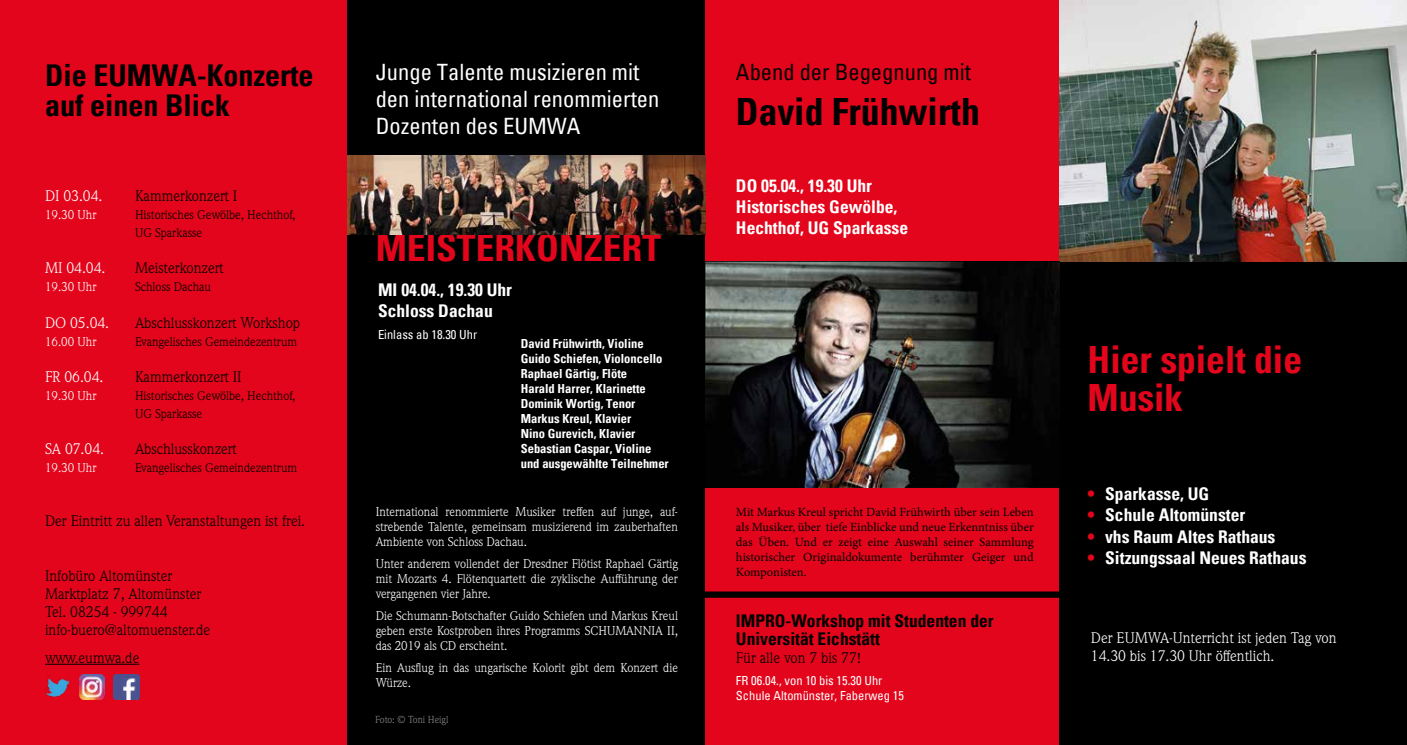
<style>
.page{position:relative;width:1407px;height:745px;background:#fff}
.page>*{position:absolute;margin:0;border:0;box-sizing:border-box;transform-origin:0 0}
.t1{font:700 condensed 37.5px/37.5px "Univers";color:#e3051b}
.t2{font:700 condensed 37.5px "Univers";color:#000}
.t3{font:700 condensed 30px/30px "Univers";color:#000}
.t4{font:condensed 22.5px/27px "Univers";color:#fff}
.t5{font:condensed 22.5px "Univers";color:#000}
.t6{font:700 condensed 17.5px/21px "Univers";color:#fff}
.t7{font:700 condensed 17.5px/17.5px "Univers";color:#000}
.t8{font:15px/18px "Weidemann ITC Pro";color:#000}
.t9{font:15px/18px "Weidemann ITC Pro";color:#fff}
.t10{font:15px "Weidemann ITC Pro";letter-spacing:-.03em;color:#000}
.t11{font:12.5px/15px "Weidemann ITC Pro";color:#fff;text-align:justify}
.t12{font:12.5px/15px "Minion Pro";color:#000;text-align:justify}
.t13{font:700 condensed 12.5px/15px "Univers";color:#fff}
.t14{font:12.5px/18px "Weidemann ITC Pro";color:#000}
.t15{font:condensed 12.5px/15px "Univers";color:#fff}
.t16{font:10px "Weidemann ITC Pro";color:#878787}
.s1{color:#e3051b}
</style>
<div class="page">
<div style="left:0;top:0;width:1059px;height:744px;background:#e3051b"></div>
<div style="left:347px;top:0;width:358px;height:744px;background:#000"></div>
<div style="left:1059px;top:0;width:348px;height:744px;background:#000"></div>
<img style="left:1059px;top:0;width:348px;height:261px">
<hr style="left:45px;top:663px;width:94px;height:1px;background:#000">
<img style="left:45px;top:674px;width:25px;height:24px">
<img style="left:79px;top:674px;width:26px;height:25px">
<img style="left:114px;top:674px;width:25px;height:25px">
<img style="left:705px;top:261px;width:354px;height:226px">
<img style="left:347px;top:155px;width:358px;height:79px">
<div style="left:703px;top:591px;width:356px;height:6px;background:#000"></div>
<h2 class="t3" style="left:45px;top:60px;width:270px">Die EUMWA-Konzerte auf einen Blick</h2>
<h3 class="t5" style="left:736px;top:57px;width:236px">Abend der Begegnung mit</h3>
<h3 class="t4" style="left:376px;top:58px;width:285px">Junge Talente musizieren mit den international renommierten<br>Dozenten des EUMWA</h3>
<h1 class="t2" style="left:736px;top:89px;width:245px">David Frühwirth</h1>
<p class="t9" style="left:45px;top:187px;width:59px">DI 03.04.</p>
<p class="t8" style="left:135px;top:187px;width:104px">Kammerkonzert I</p>
<p class="t11" style="left:45px;top:207px;width:53px">19.30 Uhr</p>
<p class="t14" style="left:135px;top:206px;width:162px">Historisches Gewölbe, Hechthof,<br>UG Sparkasse</p>
<p class="t9" style="left:45px;top:259px;width:62px">MI 04.04.</p>
<p class="t8" style="left:135px;top:259px;width:90px">Meisterkonzert</p>
<p class="t11" style="left:45px;top:279px;width:53px">19.30 Uhr</p>
<p class="t14" style="left:135px;top:278px;width:77px">Schloss Dachau</p>
<p class="t9" style="left:45px;top:313px;width:66px">DO 05.04.</p>
<p class="t8" style="left:135px;top:313px;width:167px">Abschlusskonzert Workshop</p>
<p class="t11" style="left:45px;top:333px;width:53px">16.00 Uhr</p>
<p class="t14" style="left:135px;top:332px;width:164px">Evangelisches Gemeindezentrum</p>
<p class="t9" style="left:45px;top:367px;width:60px">FR 06.04.</p>
<p class="t8" style="left:135px;top:367px;width:108px">Kammerkonzert II</p>
<p class="t11" style="left:45px;top:387px;width:53px">19.30 Uhr</p>
<p class="t14" style="left:135px;top:386px;width:162px">Historisches Gewölbe, Hechthof,<br>UG Sparkasse</p>
<p class="t9" style="left:45px;top:439px;width:61px">SA 07.04.</p>
<p class="t8" style="left:135px;top:439px;width:103px">Abschlusskonzert</p>
<p class="t11" style="left:45px;top:459px;width:53px">19.30 Uhr</p>
<p class="t14" style="left:135px;top:458px;width:164px">Evangelisches Gemeindezentrum</p>
<h1 class="t1" style="left:376px;top:229px;width:287px">MEISTERKONZERT</h1>
<h3 class="t6" style="left:378px;top:278px;width:136px">MI 04.04., 19.30 Uhr<br>Schloss Dachau</h3>
<p class="t15" style="left:378px;top:326px;width:101px">Einlass ab 18.30 Uhr</p>
<p class="t13" style="left:521px;top:336px;width:149px">David Frühwirth, Violine<br>Guido Schiefen, Violoncello<br>Raphael Gärtig, Flöte<br>Harald Harrer, Klarinette<br>Dominik Wortig, Tenor<br>Markus Kreul, Klavier<br>Nino Gurevich, Klavier<br>Sebastian Caspar, Violine und ausgewählte Teilnehmer</p>
<h3 class="t6" style="left:736px;top:175px;width:174px">DO 05.04., 19.30 Uhr<br>Historisches Gewölbe,<br>Hechthof, UG Sparkasse</h3>
<p class="t8" style="left:45px;top:511px;width:262px">Der Eintritt zu allen Veranstaltungen ist frei.</p>
<p class="t12" style="left:736px;top:503px;width:299px">Mit Markus Kreul spricht David Frühwirth über sein Leben als Musiker, über tiefe Einblicke und neue Erkenntniss über das Üben. Und er zeigt eine Auswahl seiner Sammlung historischer Originaldokumente berühmter Geiger und Komponisten.</p>
<p class="t11" style="left:376px;top:503px;width:304px">International renommierte Musiker treffen auf junge, auf&shy;strebende Talente, gemeinsam musizierend im zauberhaften Ambiente von Schloss Dachau.</p>
<p class="t11" style="left:376px;top:555px;width:304px">Unter anderem vollendet der Dresdner Flötist Raphael Gärtig mit Mozarts 4. Flötenquartett die zyklische Aufführung der vergangenen vier Jahre.</p>
<p class="t11" style="left:376px;top:607px;width:304px">Die Schumann-Botschafter Guido Schiefen und Markus Kreul geben erste Kostproben ihres Programms SCHUMANNIA II, das 2019 als CD erscheint.</p>
<p class="t11" style="left:376px;top:659px;width:304px">Ein Ausflug in das ungarische Kolorit gibt dem Konzert die<br>Würze.</p>
<p class="t8" style="left:45px;top:565px;width:167px">Infobüro Altomünster<br>Marktplatz 7, Altomünster<br>Tel. 08254 - 999744 info-buero@altomuenster.de</p>
<h3 class="t7" style="left:736px;top:611px;width:259px">IMPRO-Workshop mit Studenten der<br>Universität Eichstätt</h3>
<p class="t8" style="left:736px;top:647px;width:127px">Für alle von 7 bis 77!</p>
<p class="t10" style="left:45px;top:647px;width:96px">www.eumwa.de</p>
<p class="t15" style="left:736px;top:672px;width:170px">FR 06.04., von 10 bis 15.30 Uhr<br>Schule Altomünster, Faberweg 15</p>
<p class="t16" style="left:375px;top:712px;width:75px">Foto: © Toni Heigl</p>
<h1 class="t1" style="left:1087px;top:341px;width:216px">Hier spielt die<br>Musik</h1>
<h3 class="t6" style="left:1087px;top:483px;width:123px"><span class="s1">•</span> Sparkasse, UG</h3>
<h3 class="t6" style="left:1087px;top:504px;width:159px"><span class="s1">•</span> Schule Altomünster</h3>
<h3 class="t6" style="left:1087px;top:525px;width:189px"><span class="s1">•</span> vhs Raum Altes Rathaus</h3>
<h3 class="t6" style="left:1087px;top:546px;width:220px"><span class="s1">•</span> Sitzungssaal Neues Rathaus</h3>
<p class="t9" style="left:1091px;top:628px;width:247px">Der EUMWA-Unterricht ist jeden Tag von<br>14.30 bis 17.30 Uhr öffentlich.</p>
</div>
